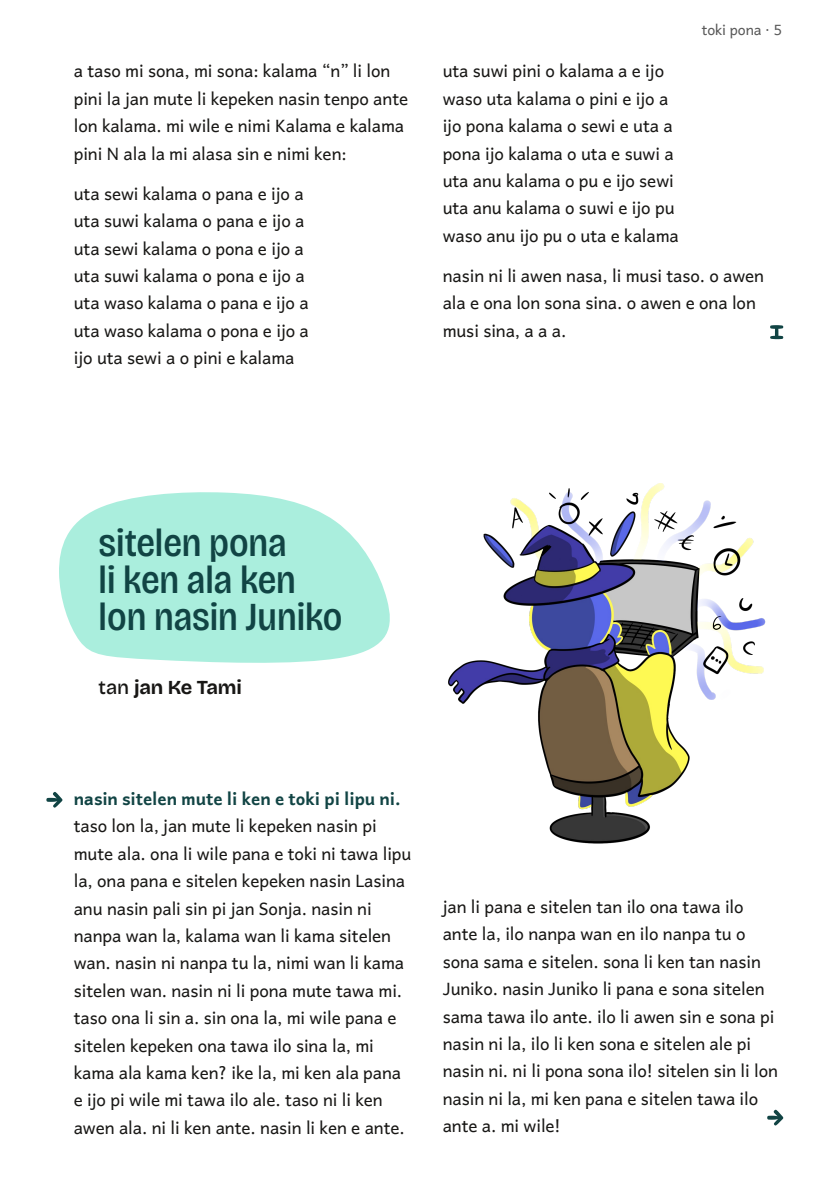
<style>
.page{position:relative;width:840px;height:1191px;background:#fff}
.page>*{position:absolute;margin:0;border:0;box-sizing:border-box;transform-origin:0 0}
.t1{font:500 semi-condensed 39.6px/36.8px "Bricolage Grotesque 48 pt";letter-spacing:-.005em;color:#144}
.t2{font:700 19.8px "Bricolage Grotesque";letter-spacing:-.01em;color:#181715}
.t3{font:17px/27.4px "Andika";letter-spacing:-.005em;color:#181715}
.t4{font:700 17px "Andika";letter-spacing:-.005em;color:#144}
.t5{font:14.2px "Andika";letter-spacing:-.005em;color:#5a5a5a}
.s1{font-weight:500}
</style>
<div class="page">
<svg style="left:59px;top:492px;width:331px;height:171px;background:#b7f0e2"></svg>
<svg style="left:770px;top:325px;width:12px;height:14px"></svg>
<svg style="left:767px;top:1109px;width:15px;height:16px"></svg>
<svg style="left:46px;top:792px;width:16px;height:15px"></svg>
<img style="left:448px;top:484px;width:318px;height:360px">
<p class="t3" style="left:74px;top:57px;width:336px">a taso mi sona, mi sona: kalama “n” li lon pini la jan mute li kepeken nasin tenpo ante lon kalama. mi wile e nimi Kalama e kalama pini N ala la mi alasa sin e nimi ken:</p>
<p class="t3" style="left:74px;top:179px;width:236px">uta sewi kalama o pana e ijo a uta suwi kalama o pana e ijo a uta sewi kalama o pona e ijo a uta suwi kalama o pona e ijo a uta waso kalama o pana e ijo a uta waso kalama o pona e ijo a ijo uta sewi a o pini e kalama</p>
<p class="t5" style="left:701px;top:17px;width:82px">toki pona · 5</p>
<p class="t3" style="left:442px;top:57px;width:237px">uta suwi pini o kalama a e ijo waso uta kalama o pini e ijo a ijo pona kalama o sewi e uta a pona ijo kalama o uta e suwi a uta anu kalama o pu e ijo sewi uta anu kalama o suwi e ijo pu waso anu ijo pu o uta e kalama</p>
<p class="t3" style="left:442px;top:261px;width:323px">nasin ni li awen nasa, li musi taso. o awen ala e ona lon sona sina. o awen e ona lon musi sina, a a a.</p>
<h1 class="t1" style="left:99px;top:524px;width:245px">sitelen pona<br>li ken ala ken lon nasin Juniko</h1>
<p class="t2" style="left:99px;top:675px;width:145px"><span class="s1">tan</span> jan Ke Tami</p>
<p class="t4" style="left:74px;top:784px;width:328px">nasin sitelen mute li ken e toki pi lipu ni.</p>
<p class="t3" style="left:74px;top:811px;width:339px">taso lon la, jan mute li kepeken nasin pi mute ala. ona li wile pana e toki ni tawa lipu la, ona pana e sitelen kepeken nasin Lasina anu nasin pali sin pi jan Sonja. nasin ni nanpa wan la, kalama wan li kama sitelen wan. nasin ni nanpa tu la, nimi wan li kama sitelen wan. nasin ni li pona mute tawa mi. taso ona li sin a. sin ona la, mi wile pana e sitelen kepeken ona tawa ilo sina la, mi kama ala kama ken? ike la, mi ken ala pana e ijo pi wile mi tawa ilo ale. taso ni li ken awen ala. ni li ken ante. nasin li ken e ante.</p>
<p class="t3" style="left:442px;top:892px;width:337px">jan li pana e sitelen tan ilo ona tawa ilo ante la, ilo nanpa wan en ilo nanpa tu o sona sama e sitelen. sona li ken tan nasin Juniko. nasin Juniko li pana e sona sitelen sama tawa ilo ante. ilo li awen sin e sona pi nasin ni la, ilo li ken sona e sitelen ale pi nasin ni. ni li pona sona ilo! sitelen sin li lon nasin ni la, mi ken pana e sitelen tawa ilo ante a. mi wile!</p>
</div>
